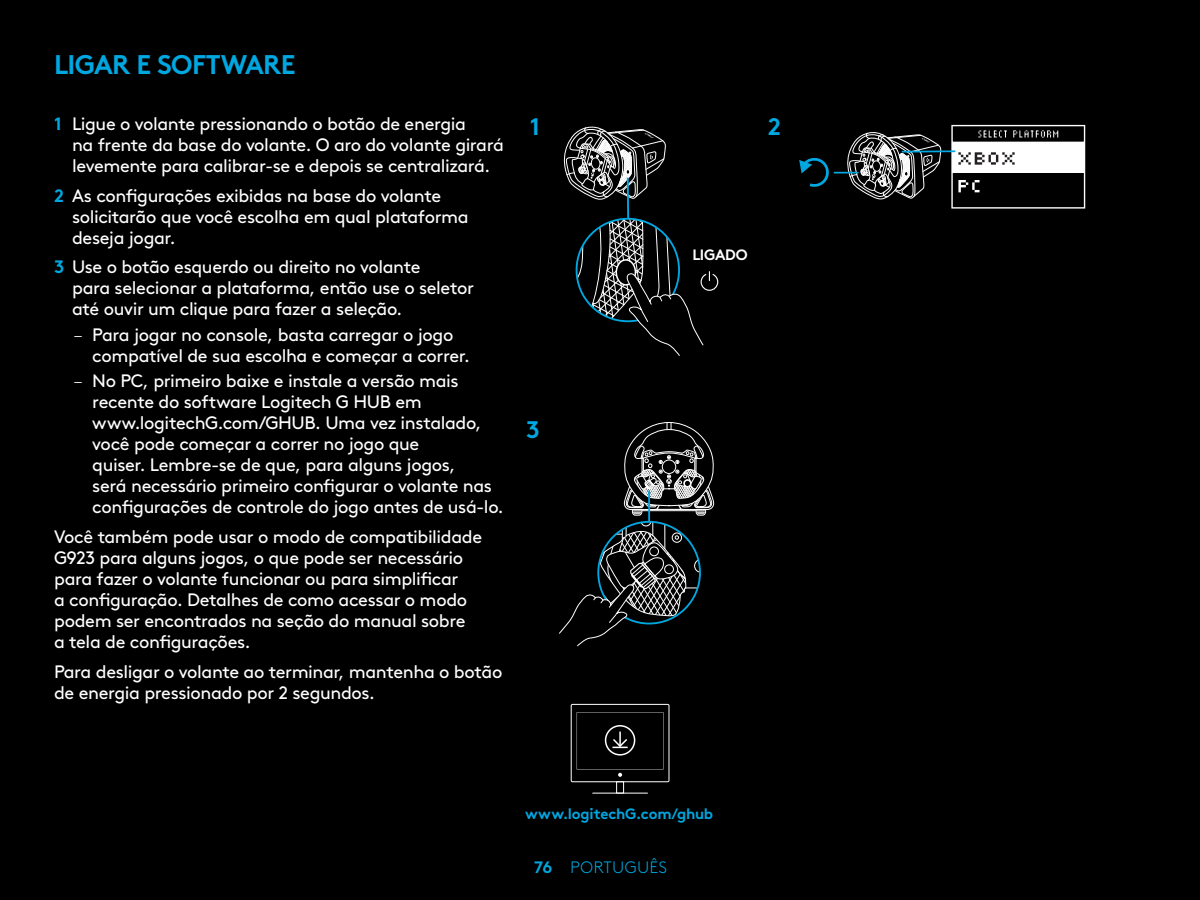
<style>
.page{position:relative;width:1200px;height:900px;background:#000}
.page>*{position:absolute;margin:0;border:0;box-sizing:border-box;transform-origin:0 0}
.A_head{font:27px "Brown Pro Bold Alt";letter-spacing:-.025em;color:#00a7e0}
.B_head{font:24px "Brown Pro Bold Alt";color:#00a7e0}
.Numbered_list{font:18px/21px "Brown Pro Regular Alt";letter-spacing:-.02em;color:#fff}
.t1{font:300 16.5px "Brown Logitech Pan";letter-spacing:.01em;color:#00a7e0}
.Indented_text_2p{font:15px "Brown Pro Bold Alt";letter-spacing:-.02em;color:#00a7e0}
.Indented_text_2p-2{font:15px "Brown Pro Bold Alt";letter-spacing:-.02em;color:#fff}
.s1{font-family:"Brown Pro Bold Alt";color:#00a7e0}
.s2{font-family:"Brown Pro";font-weight:300}
.s3{font-weight:700}
</style>
<div class="page">
<hr style="left:627px;top:178px;width:2px;height:41px;background:#00a7e0">
<svg style="left:577px;top:219px;width:142px;height:137px"></svg>
<svg style="left:563px;top:126px;width:103px;height:74px"></svg>
<hr style="left:648px;top:491px;width:2px;height:31px;background:#00a7e0">
<svg style="left:559px;top:522px;width:142px;height:125px"></svg>
<svg style="left:624px;top:422px;width:91px;height:93px"></svg>
<div style="left:571px;top:704px;width:98px;height:78px;border:1px solid #fff"></div>
<hr style="left:593px;top:793px;width:54px;height:1px;background:#fff">
<div style="left:616px;top:781px;width:8px;height:12px;border:1px solid #fff"></div>
<svg style="left:577px;top:712px;width:87px;height:65px"></svg>
<div style="left:605px;top:725px;width:30px;height:31px;border:2px solid #fff;border-radius:50%"></div>
<svg style="left:951px;top:125px;width:134px;height:84px"></svg>
<svg style="left:799px;top:158px;width:30px;height:29px"></svg>
<hr style="left:902px;top:150px;width:53px;height:3px;background:#00a7e0">
<hr style="left:834px;top:172px;width:25px;height:2px;background:#00a7e0">
<svg style="left:841px;top:132px;width:100px;height:68px"></svg>
<p class="A_head" style="left:54px;top:43px;width:243px">LIGAR E SOFTWARE</p>
<p class="Numbered_list" style="left:72px;top:112px;width:433px;text-indent:-18px"><span class="s1">1</span> Ligue o volante pressionando o botão de energia<br>na frente da base do volante. O aro do volante girará levemente para calibrar-se e depois se centralizará.</p>
<p class="Numbered_list" style="left:72px;top:183px;width:398px;text-indent:-18px"><span class="s1">2</span> As configurações exibidas na base do volante solicitarão que você escolha em qual plataforma deseja jogar.</p>
<p class="Numbered_list" style="left:72px;top:255px;width:404px;text-indent:-18px"><span class="s1">3</span> Use o botão esquerdo ou direito no volante<br>para selecionar a plataforma, então use o seletor até ouvir um clique para fazer a seleção.</p>
<p class="Numbered_list" style="left:92px;top:323px;width:375px;text-indent:-18px"><span class="s2">–</span> Para jogar no console, basta carregar o jogo compatível de sua escolha e começar a correr.</p>
<p class="Numbered_list" style="left:92px;top:369px;width:409px;text-indent:-18px"><span class="s2">–</span> No PC, primeiro baixe e instale a versão mais recente do software Logitech G HUB em<br>www. logitechG.com/GHUB. Uma vez instalado, você pode começar a correr no jogo que<br>quiser. Lembre-se de que, para alguns jogos,<br>será necessário primeiro configurar o volante nas configurações de controle do jogo antes de usá-lo.</p>
<p class="Numbered_list" style="left:54px;top:525px;width:430px">Você também pode usar o modo de compatibilidade G923 para alguns jogos, o que pode ser necessário para fazer o volante funcionar ou para simplificar<br>a configuração. Detalhes de como acessar o modo podem ser encontrados na seção do manual sobre<br>a tela de configurações.</p>
<p class="Numbered_list" style="left:54px;top:660px;width:450px">Para desligar o volante ao terminar, mantenha o botão de energia pressionado por 2 segundos.</p>
<p class="B_head" style="left:530px;top:108px;width:12px">1</p>
<p class="B_head" style="left:768px;top:108px;width:15px">2</p>
<p class="B_head" style="left:526px;top:410px;width:15px">3</p>
<p class="Indented_text_2p-2" style="left:692px;top:243px;width:57px">LIGADO</p>
<p class="Indented_text_2p" style="left:525px;top:802px;width:189px">www.logitechG.com/ghub</p>
<p class="t1" style="left:534px;top:856px;width:134px"><span class="s3">76</span> PORTUGUÊS</p>
</div>
